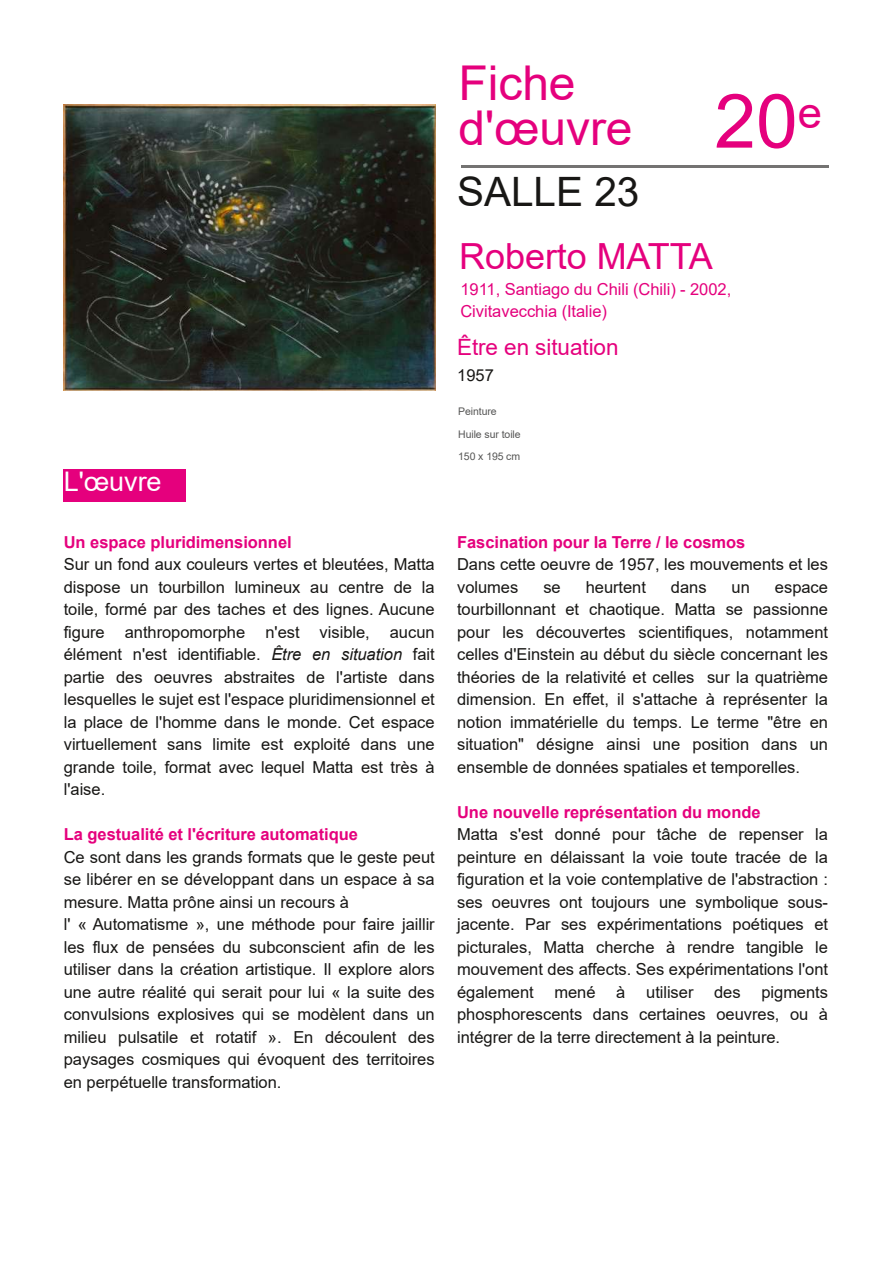
<style>
.page{position:relative;width:893px;height:1263px;background:#fff}
.page>*{position:absolute;margin:0;border:0;box-sizing:border-box;transform-origin:0 0}
.t1{font:48px/45px "Arial";color:#e5007d}
.t2{font:40.5px "Arial";color:#181715}
.t3{font:36px "Arial";color:#e5007d}
.t4{font:27px "Arial";color:#fff}
.t5{font:22.5px "Arial";letter-spacing:-.005em;color:#e5007d}
.t6{font:16.5px/22.5px "Arial";color:#181715;text-align:justify}
.t7{font:700 16.5px "Arial";color:#e5007d}
.t8{font:16.5px/22.5px "Arial";color:#e5007d}
.t9{font:10.5px/22.5px "Arial";letter-spacing:-.01em;color:#565655}
.s1{font-style:italic}
.s2{font-size:75px}
</style>
<div class="page">
<img style="left:64px;top:104px;width:372px;height:287px">
<div style="left:64px;top:469px;width:122px;height:33px;background:#e5007d"></div>
<hr style="left:461px;top:165px;width:368px;height:2px;background:#747372">
<h3 class="t4" style="left:64px;top:467px;width:99px">L'œuvre</h3>
<p class="t7" style="left:64px;top:533px;width:229px">Un espace pluridimensionnel</p>
<p class="t6" style="left:64px;top:553px;width:372px">Sur un fond aux couleurs vertes et bleutées, Matta dispose un tourbillon lumineux au centre de la toile, formé par des taches et des lignes. Aucune figure anthropomorphe n'est visible, aucun élément n'est identifiable. <span class="s1">Être en situation</span> fait partie des oeuvres abstraites de l'artiste dans lesquelles le sujet est l'espace pluridimensionnel et la place de l'homme dans le monde. Cet espace virtuellement sans limite est exploité dans une grande toile, format avec lequel Matta est très à l'aise.</p>
<p class="t7" style="left:64px;top:825px;width:296px">La gestualité et l'écriture automatique</p>
<p class="t6" style="left:64px;top:846px;width:372px;text-align:left">Ce sont dans les grands formats que le geste peut se libérer en se développant dans un espace à sa mesure. Matta prône ainsi un recours à<br>l' « Automatisme », une méthode pour faire jaillir les flux de pensées du subconscient afin de les utiliser dans la création artistique. Il explore alors une autre réalité qui serait pour lui « la suite des convulsions explosives qui se modèlent dans un milieu pulsatile et rotatif ». En découlent des paysages cosmiques qui évoquent des territoires en perpétuelle transformation.</p>
<h1 class="t1" style="left:458px;top:61px;width:365px">Fiche<br>d'œuvre <span class="s2">20</span><sup>e</sup></h1>
<h2 class="t2" style="left:457px;top:170px;width:184px">SALLE 23</h2>
<h3 class="t3" style="left:459px;top:237px;width:255px">Roberto MATTA</h3>
<p class="t8" style="left:460px;top:278px;width:272px">1911, Santiago du Chili (Chili) - 2002,<br>Civitavecchia (Italie)</p>
<h3 class="t5" style="left:457px;top:335px;width:163px">Être en situation</h3>
<p class="t6" style="left:457px;top:364px;width:38px">1957</p>
<p class="t9" style="left:458px;top:400px;width:64px">Peinture<br>Huile sur toile<br>150 x 195 cm</p>
<p class="t7" style="left:457px;top:533px;width:290px">Fascination pour la Terre / le cosmos</p>
<p class="t6" style="left:457px;top:553px;width:372px">Dans cette oeuvre de 1957, les mouvements et les volumes</p>
<p class="t6" style="left:543px;top:576px;width:19px">se</p>
<p class="t6" style="left:586px;top:576px;width:62px">heurtent</p>
<p class="t6" style="left:671px;top:576px;width:37px">dans</p>
<p class="t6" style="left:732px;top:576px;width:20px">un</p>
<p class="t6" style="left:457px;top:576px;width:372px;text-indent:318px">espace tourbillonnant et chaotique. Matta se passionne pour les découvertes scientifiques, notamment celles d'Einstein au début du siècle concernant les théories de la relativité et celles sur la quatrième dimension. En effet, il s'attache à représenter la notion immatérielle du temps. Le terme "être en situation" désigne ainsi une position dans un ensemble de données spatiales et temporelles.</p>
<p class="t7" style="left:457px;top:803px;width:305px">Une nouvelle représentation du monde</p>
<p class="t6" style="left:457px;top:823px;width:372px">Matta s'est donné pour tâche de repenser la peinture en délaissant la voie toute tracée de la figuration et la voie contemplative de l'abstraction : ses oeuvres ont toujours une symbolique sous&shy;jacente. Par ses expérimentations poétiques et picturales, Matta cherche à rendre tangible le mouvement des affects. Ses expérimentations l'ont également</p>
<p class="t6" style="left:554px;top:981px;width:43px">mené</p>
<p class="t6" style="left:616px;top:981px;width:11px">à</p>
<p class="t6" style="left:646px;top:981px;width:96px">utiliser des</p>
<p class="t6" style="left:457px;top:981px;width:372px;text-indent:304px">pigments phosphorescents dans certaines oeuvres, ou à intégrer de la terre directement à la peinture.</p>
</div>
